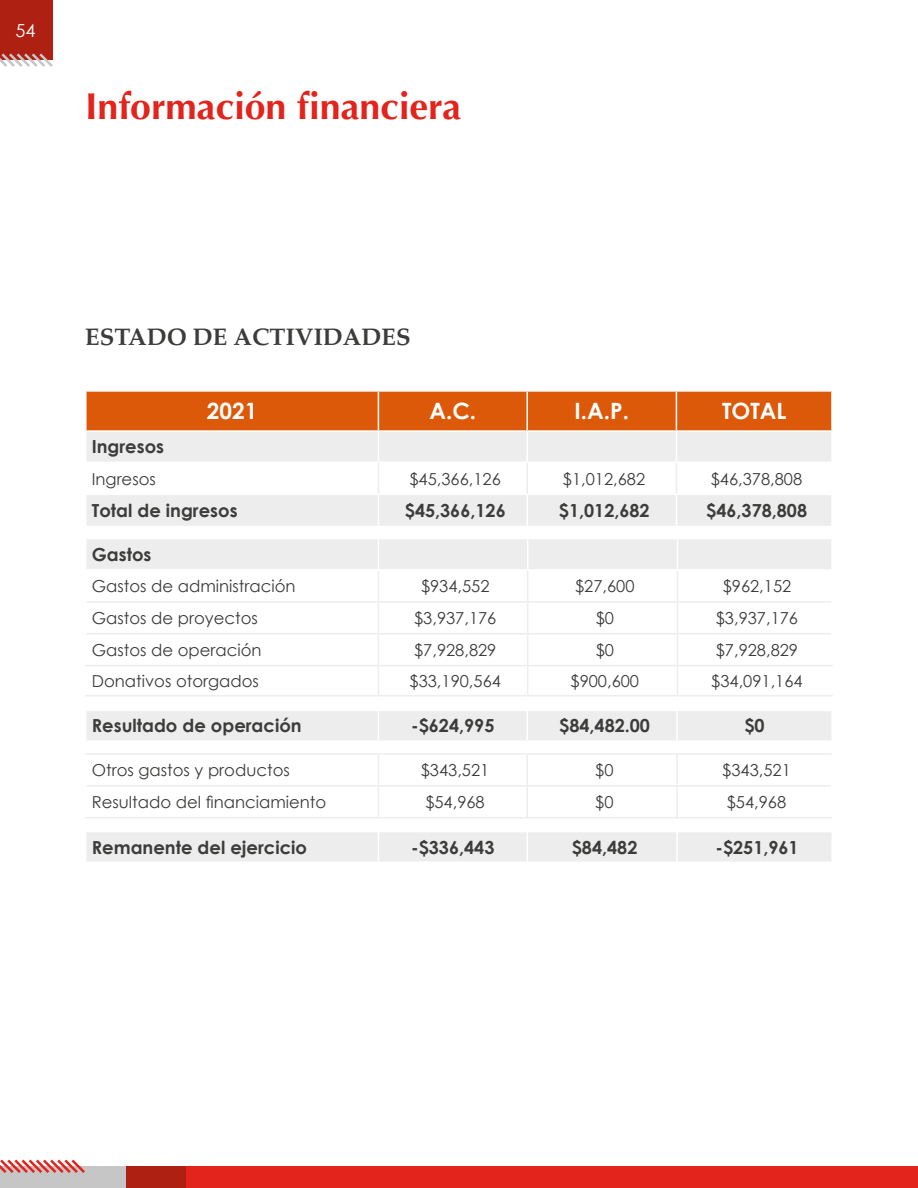
<style>
.page{position:relative;width:918px;height:1188px;background:#fff}
.page>*{position:absolute;margin:0;border:0;box-sizing:border-box;transform-origin:0 0}
.t1{font:700 37.5px "Optima";color:#e2241c}
.t2{font:700 24px "Palatino";color:#3c3c3b}
.t3{font:700 22.5px "Century Gothic";color:#fff}
.t4{font:700 18px "Century Gothic";color:#3c3c3b}
.t5{font:18px "Century Gothic";color:#fff}
.t6{font:16.5px "Century Gothic";color:#3c3c3b}
</style>
<div class="page">
<div style="left:0;top:1166px;width:128px;height:22px;background:#c6c6c6"></div>
<div style="left:126px;top:1166px;width:60px;height:22px;background:#ad2012"></div>
<div style="left:0;top:0;width:53px;height:60px;background:#ad2012"></div>
<div style="left:186px;top:1166px;width:732px;height:22px;background:#e2241c"></div>
<svg style="left:0;top:1159px;width:85px;height:14px"></svg>
<svg style="left:0;top:53px;width:53px;height:14px"></svg>
<div style="left:87px;top:392px;width:744px;height:38px;background:#dd590a"></div>
<svg style="left:87px;top:432px;width:744px;height:94px;fill:#ededed"></svg>
<hr style="left:378px;top:392px;width:1px;height:38px;background:#fff">
<hr style="left:526px;top:392px;width:2px;height:38px;background:#fff">
<hr style="left:676px;top:392px;width:1px;height:38px;background:#fff">
<hr style="left:378px;top:495px;width:1px;height:31px;background:#fff">
<hr style="left:526px;top:495px;width:2px;height:31px;background:#fff">
<hr style="left:676px;top:495px;width:1px;height:31px;background:#fff">
<hr style="left:378px;top:432px;width:1px;height:30px;background:#fff">
<hr style="left:526px;top:432px;width:2px;height:30px;background:#fff">
<hr style="left:676px;top:432px;width:1px;height:30px;background:#fff">
<hr style="left:85px;top:462px;width:293px;height:1px;background:#fff">
<hr style="left:378px;top:462px;width:149px;height:1px;background:#fff">
<hr style="left:527px;top:462px;width:149px;height:1px;background:#fff">
<hr style="left:676px;top:462px;width:157px;height:1px;background:#fff">
<hr style="left:85px;top:494px;width:293px;height:1px;background:#fff">
<hr style="left:378px;top:494px;width:149px;height:1px;background:#fff">
<hr style="left:527px;top:494px;width:149px;height:1px;background:#fff">
<hr style="left:676px;top:494px;width:157px;height:1px;background:#fff">
<hr style="left:378px;top:463px;width:1px;height:31px;background:#ededed">
<hr style="left:526px;top:463px;width:2px;height:31px;background:#ededed">
<hr style="left:676px;top:463px;width:1px;height:31px;background:#ededed">
<div style="left:87px;top:539px;width:744px;height:30px;background:#ededed"></div>
<hr style="left:378px;top:539px;width:1px;height:30px;background:#fff">
<hr style="left:527px;top:539px;width:1px;height:30px;background:#fff">
<hr style="left:677px;top:539px;width:1px;height:30px;background:#fff">
<hr style="left:378px;top:571px;width:1px;height:30px;background:#ededed">
<hr style="left:527px;top:571px;width:1px;height:30px;background:#ededed">
<hr style="left:677px;top:571px;width:1px;height:30px;background:#ededed">
<hr style="left:87px;top:601px;width:291px;height:2px;background:#ededed">
<hr style="left:378px;top:601px;width:150px;height:2px;background:#ededed">
<hr style="left:378px;top:603px;width:1px;height:30px;background:#ededed">
<hr style="left:528px;top:601px;width:149px;height:2px;background:#ededed">
<hr style="left:527px;top:603px;width:1px;height:30px;background:#ededed">
<hr style="left:677px;top:601px;width:154px;height:2px;background:#ededed">
<hr style="left:677px;top:603px;width:1px;height:30px;background:#ededed">
<hr style="left:87px;top:633px;width:291px;height:2px;background:#ededed">
<hr style="left:378px;top:633px;width:150px;height:2px;background:#ededed">
<hr style="left:378px;top:635px;width:1px;height:30px;background:#ededed">
<hr style="left:528px;top:633px;width:149px;height:2px;background:#ededed">
<hr style="left:527px;top:635px;width:1px;height:30px;background:#ededed">
<hr style="left:677px;top:633px;width:154px;height:2px;background:#ededed">
<hr style="left:677px;top:635px;width:1px;height:30px;background:#ededed">
<svg style="left:378px;top:666px;width:1px;height:29px"></svg>
<svg style="left:527px;top:666px;width:1px;height:29px"></svg>
<svg style="left:677px;top:666px;width:1px;height:29px"></svg>
<hr style="left:85px;top:665px;width:293px;height:1px;background:#ededed">
<hr style="left:378px;top:665px;width:150px;height:1px;background:#ededed">
<hr style="left:528px;top:665px;width:149px;height:1px;background:#ededed">
<hr style="left:677px;top:665px;width:156px;height:1px;background:#ededed">
<hr style="left:85px;top:695px;width:293px;height:1px;background:#ededed">
<hr style="left:378px;top:695px;width:150px;height:1px;background:#ededed">
<hr style="left:528px;top:695px;width:149px;height:1px;background:#ededed">
<hr style="left:677px;top:695px;width:156px;height:1px;background:#ededed">
<hr style="left:85px;top:753px;width:293px;height:2px;background:#ededed">
<hr style="left:378px;top:753px;width:149px;height:2px;background:#ededed">
<hr style="left:527px;top:753px;width:150px;height:2px;background:#ededed">
<hr style="left:677px;top:753px;width:155px;height:2px;background:#ededed">
<hr style="left:87px;top:785px;width:291px;height:2px;background:#ededed">
<hr style="left:378px;top:785px;width:149px;height:2px;background:#ededed">
<hr style="left:527px;top:785px;width:150px;height:2px;background:#ededed">
<hr style="left:677px;top:785px;width:154px;height:2px;background:#ededed">
<hr style="left:85px;top:817px;width:293px;height:1px;background:#ededed">
<hr style="left:378px;top:817px;width:149px;height:1px;background:#ededed">
<hr style="left:527px;top:817px;width:150px;height:1px;background:#ededed">
<hr style="left:677px;top:817px;width:155px;height:1px;background:#ededed">
<hr style="left:378px;top:755px;width:1px;height:30px;background:#ededed">
<hr style="left:526px;top:755px;width:2px;height:30px;background:#ededed">
<hr style="left:676px;top:755px;width:2px;height:30px;background:#ededed">
<hr style="left:378px;top:787px;width:1px;height:30px;background:#ededed">
<hr style="left:526px;top:787px;width:2px;height:30px;background:#ededed">
<hr style="left:676px;top:787px;width:2px;height:30px;background:#ededed">
<div style="left:87px;top:832px;width:744px;height:29px;background:#ededed"></div>
<hr style="left:378px;top:832px;width:1px;height:30px;background:#fff">
<hr style="left:527px;top:832px;width:1px;height:30px;background:#fff">
<hr style="left:676px;top:832px;width:2px;height:30px;background:#fff">
<div style="left:87px;top:711px;width:744px;height:29px;background:#ededed"></div>
<hr style="left:676px;top:711px;width:2px;height:29px;background:#fff">
<p class="t5" style="left:15px;top:18px;width:21px">54</p>
<h1 class="t1" style="left:85px;top:85px;width:378px">Información financiera</h1>
<h2 class="t2" style="left:85px;top:316px;width:327px">ESTADO DE ACTIVIDADES</h2>
<h3 class="t3" style="left:207px;top:394px;width:52px">2021</h3>
<h3 class="t3" style="left:429px;top:394px;width:48px">A.C.</h3>
<h3 class="t3" style="left:575px;top:394px;width:56px">I.A.P.</h3>
<h3 class="t3" style="left:722px;top:394px;width:66px">TOTAL</h3>
<p class="t4" style="left:92px;top:433px;width:74px">Ingresos</p>
<p class="t6" style="left:92px;top:467px;width:66px">Ingresos</p>
<p class="t6" style="left:409px;top:467px;width:93px">$45,366,126</p>
<p class="t6" style="left:563px;top:467px;width:84px">$1,012,682</p>
<p class="t6" style="left:711px;top:467px;width:93px">$46,378,808</p>
<p class="t4" style="left:92px;top:497px;width:147px">Total de ingresos</p>
<p class="t4" style="left:405px;top:497px;width:102px">$45,366,126</p>
<p class="t4" style="left:559px;top:497px;width:92px">$1,012,682</p>
<p class="t4" style="left:706px;top:497px;width:102px">$46,378,808</p>
<p class="t4" style="left:92px;top:541px;width:61px">Gastos</p>
<p class="t6" style="left:92px;top:575px;width:205px">Gastos de administración</p>
<p class="t6" style="left:421px;top:575px;width:70px">$934,552</p>
<p class="t6" style="left:575px;top:575px;width:61px">$27,600</p>
<p class="t6" style="left:723px;top:575px;width:70px">$962,152</p>
<p class="t6" style="left:92px;top:607px;width:168px">Gastos de proyectos</p>
<p class="t6" style="left:414px;top:607px;width:84px">$3,937,176</p>
<p class="t6" style="left:596px;top:607px;width:20px">$0</p>
<p class="t6" style="left:716px;top:607px;width:84px">$3,937,176</p>
<p class="t6" style="left:92px;top:638px;width:171px">Gastos de operación</p>
<p class="t6" style="left:414px;top:638px;width:84px">$7,928,829</p>
<p class="t6" style="left:596px;top:638px;width:20px">$0</p>
<p class="t6" style="left:716px;top:638px;width:84px">$7,928,829</p>
<p class="t6" style="left:92px;top:669px;width:169px">Donativos otorgados</p>
<p class="t6" style="left:410px;top:669px;width:93px">$33,190,564</p>
<p class="t6" style="left:571px;top:669px;width:70px">$900,600</p>
<p class="t6" style="left:711px;top:669px;width:93px">$34,091,164</p>
<p class="t4" style="left:92px;top:712px;width:211px">Resultado de operación</p>
<p class="t4" style="left:411px;top:712px;width:85px">-$624,995</p>
<p class="t4" style="left:559px;top:712px;width:92px">$84,482.00</p>
<p class="t4" style="left:745px;top:712px;width:22px">$0</p>
<p class="t6" style="left:92px;top:759px;width:200px">Otros gastos y productos</p>
<p class="t6" style="left:421px;top:759px;width:70px">$343,521</p>
<p class="t6" style="left:595px;top:759px;width:20px">$0</p>
<p class="t6" style="left:722px;top:759px;width:70px">$343,521</p>
<p class="t6" style="left:92px;top:790px;width:236px">Resultado del financiamiento</p>
<p class="t6" style="left:425px;top:790px;width:61px">$54,968</p>
<p class="t6" style="left:595px;top:790px;width:20px">$0</p>
<p class="t6" style="left:727px;top:790px;width:61px">$54,968</p>
<p class="t4" style="left:92px;top:833px;width:217px">Remanente del ejercicio</p>
<p class="t4" style="left:411px;top:833px;width:85px">-$336,443</p>
<p class="t4" style="left:572px;top:833px;width:67px">$84,482</p>
<p class="t4" style="left:716px;top:833px;width:85px">-$251,961</p>
</div>
